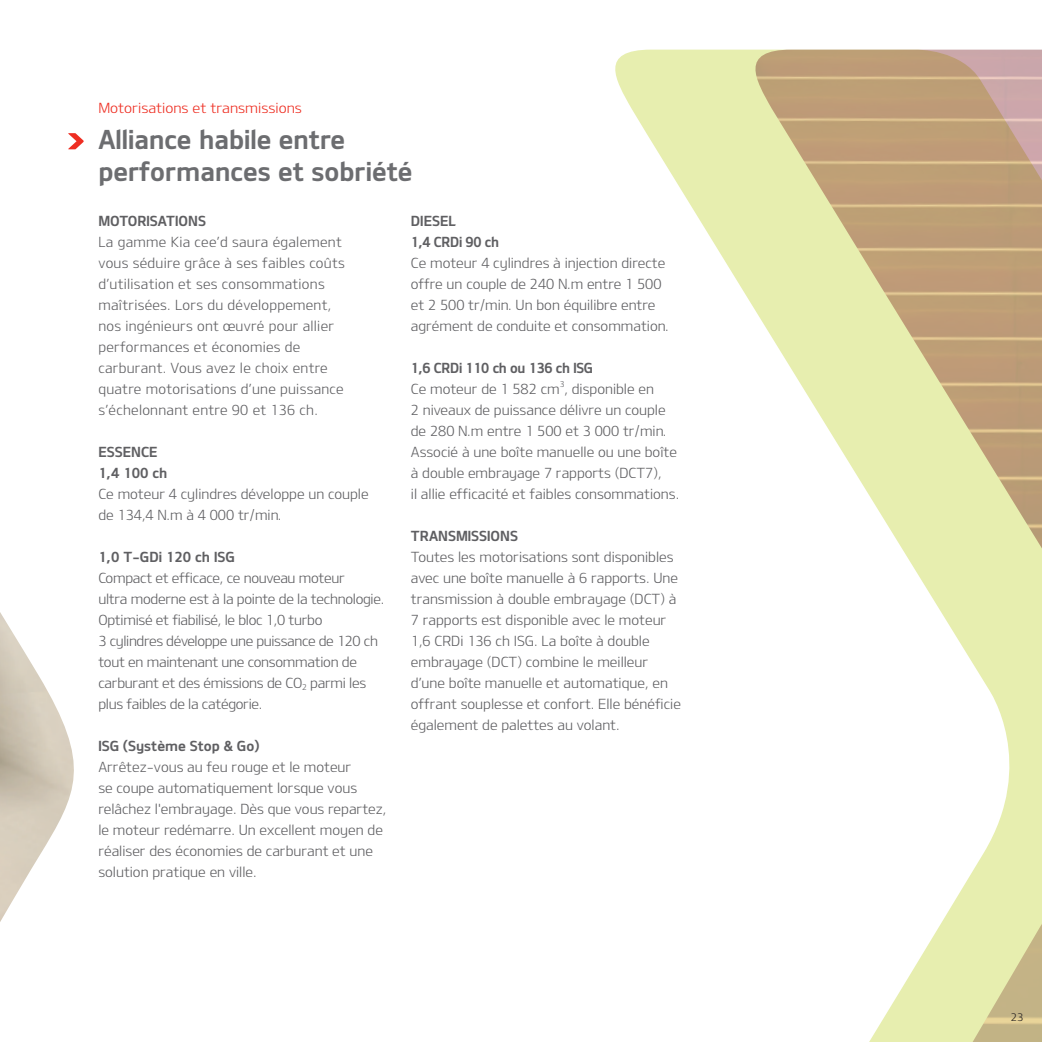
<style>
.page{position:relative;width:1042px;height:1042px;background:#fff}
.page>*{position:absolute;margin:0;border:0;box-sizing:border-box;transform-origin:0 0}
.t1{font:26.25px/31.5px "Design KOTFB";color:#6c6d70}
.t2{font:14px/21px "Design KOTFL";color:#5f5f62}
.t3{font:14px/21px "Design KOTFL";letter-spacing:.02em;color:#5f5f62;scale:.96 1}
.t4{font:14px/21px "Design KOTFL";letter-spacing:-.02em;color:#5f5f62}
.t5{font:14px/21px "Design KOTFB";color:#5f5f62}
.t6{font:14px "Design KOTFL";color:#ee2e22}
.t7{font:14px "Design KOTFB";letter-spacing:-.02em;color:#5f5f62}
.t8{font:10.5px "Design KOTFL";color:#231f20}
.t9{font:8.22px "Design KOTFL";color:#5f5f62}
</style>
<div class="page">
<img style="left:0;top:612px;width:74px;height:310px">
<svg style="left:615px;top:49px;width:427px;height:993px"></svg>
<img style="left:754px;top:50px;width:288px;height:502px">
<img style="left:971px;top:916px;width:71px;height:126px">
<svg style="left:68px;top:133px;width:16px;height:16px"></svg>
<p class="t6" style="left:98px;top:99px;width:205px">Motorisations et transmissions</p>
<h1 class="t1" style="left:98px;top:123px;width:316px">Alliance habile entre performances et sobriété</h1>
<p class="t5" style="left:98px;top:210px;width:109px">MOTORISATIONS</p>
<p class="t3" style="left:98px;top:230px;width:258px">La gamme Kia cee’d saura également vous séduire grâce à ses faibles coûts d’utilisation et ses consommations maîtrisées. Lors du développement, nos ingénieurs ont œuvré pour allier performances et économies de carburant. Vous avez le choix entre quatre motorisations d’une puissance s’échelonnant entre 90 et 136 ch.</p>
<p class="t5" style="left:98px;top:441px;width:70px">ESSENCE<br>1,4 100 ch</p>
<p class="t2" style="left:98px;top:482px;width:272px">Ce moteur 4 cylindres développe un couple de 134,4 N.m à 4 000 tr/min.</p>
<p class="t5" style="left:98px;top:546px;width:138px">1,0 T-GDi 120 ch ISG</p>
<p class="t4" style="left:98px;top:566px;width:287px">Compact et efficace, ce nouveau moteur<br>ultra moderne est à la pointe de la technologie.<br>Optimisé et fiabilisé, le bloc 1,0 turbo<br>3 cylindres développe une puissance de 120 ch tout en maintenant une consommation de carburant et des émissions de CO<sub>2</sub> parmi les plus faibles de la catégorie.</p>
<p class="t5" style="left:98px;top:735px;width:162px">ISG (Système Stop &amp; Go)</p>
<p class="t2" style="left:98px;top:755px;width:289px">Arrêtez-vous au feu rouge et le moteur<br>se coupe automatiquement lorsque vous relâchez l'embrayage. Dès que vous repartez, le moteur redémarre. Un excellent moyen de réaliser des économies de carburant et une solution pratique en ville.</p>
<p class="t5" style="left:411px;top:210px;width:90px">DIESEL<br>1,4 CRDi 90 ch</p>
<p class="t2" style="left:411px;top:251px;width:259px">Ce moteur 4 cylindres à injection directe offre un couple de 240 N.m entre 1 500 et 2 500 tr/min. Un bon équilibre entre agrément de conduite et consommation.</p>
<p class="t7" style="left:411px;top:359px;width:184px">1,6 CRDi 110 ch ou 136 ch ISG</p>
<p class="t2" style="left:411px;top:377px;width:245px">Ce moteur de 1 582 cm , disponible en</p>
<p class="t9" style="left:560px;top:379px;width:6px">3</p>
<p class="t2" style="left:411px;top:398px;width:270px">2 niveaux de puissance délivre un couple de 280 N.m entre 1 500 et 3 000 tr/min.<br>Associé à une boîte manuelle ou une boîte à double embrayage 7 rapports (DCT7),<br>il allie efficacité et faibles consommations.</p>
<p class="t5" style="left:411px;top:525px;width:109px">TRANSMISSIONS</p>
<p class="t2" style="left:411px;top:545px;width:272px">Toutes les motorisations sont disponibles avec une boîte manuelle à 6 rapports. Une transmission à double embrayage (DCT) à 7 rapports est disponible avec le moteur 1,6 CRDi 136 ch ISG. La boîte à double embrayage (DCT) combine le meilleur d’une boîte manuelle et automatique, en offrant souplesse et confort. Elle bénéficie également de palettes au volant.</p>
<p class="t8" style="left:1011px;top:1010px;width:14px">23</p>
</div>
